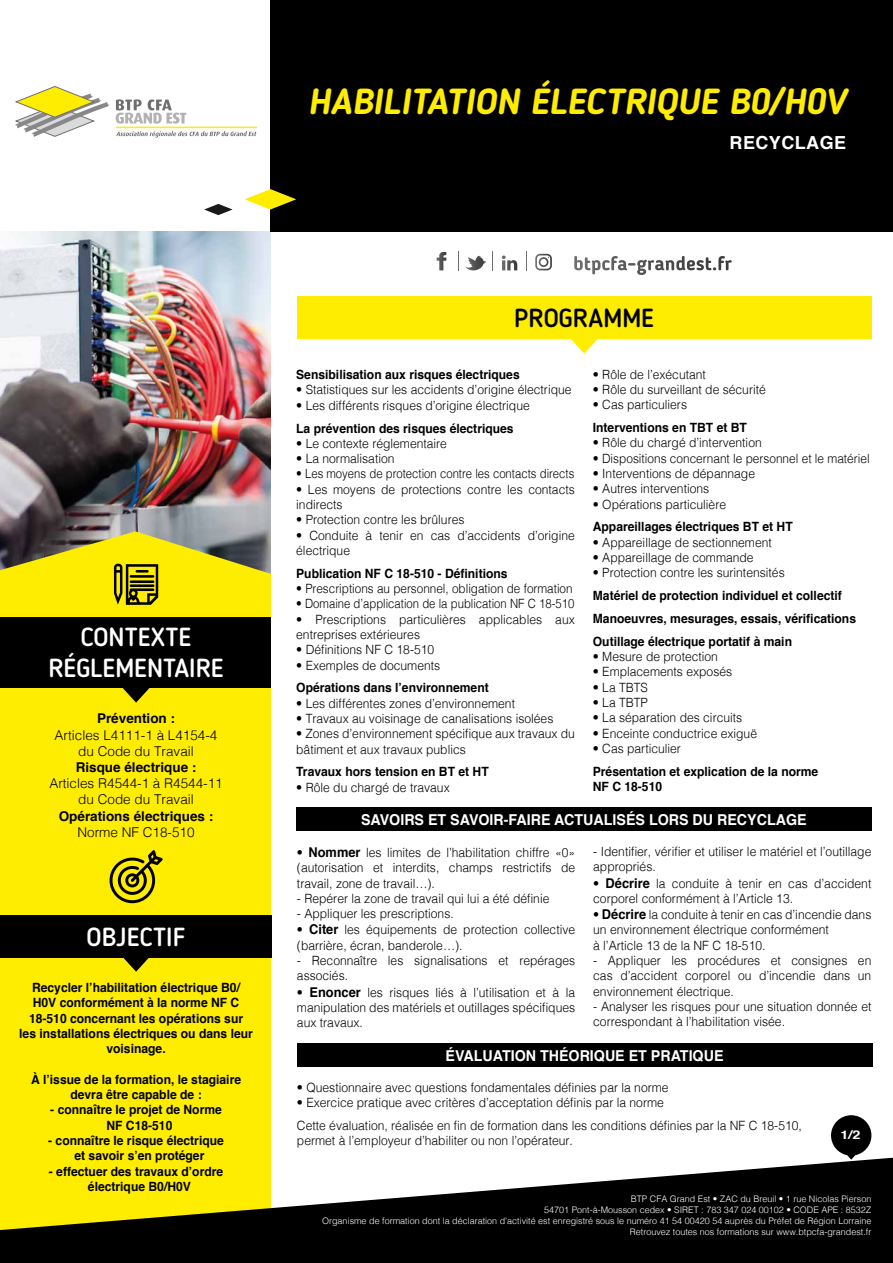
<style>
.page{position:relative;width:893px;height:1263px;background:#fff}
.page>*{position:absolute;margin:0;border:0;box-sizing:border-box;transform-origin:0 0}
.t1{font:italic 700 36px "Blogger Sans";color:#ffed00}
.t2{font:500 25.95px/31.2px "Blogger Sans";color:#fff;text-align:center}
.t3{font:500 25.95px "Blogger Sans";color:#000}
.t4{font:700 18px "Helvetica";letter-spacing:.025em;color:#fff}
.t5{font:700 15px "Helvetica";color:#fff;scale:.95 1}
.t6{font:300 13.5px/16.2px "Helvetica";color:#000;text-align:center}
.t7{font:700 13.5px "Helvetica";color:#000}
.t8{font:300 12.75px/15.3px "Helvetica";color:#000;scale:.95 1}
.t9{font:700 12.75px/15.3px "Helvetica";color:#000;text-align:center;scale:.95 1}
.t10{font:300 12.75px "Helvetica";color:#000;scale:.89 1}
.t11{font:300 12.75px "Helvetica";color:#000;scale:.92 1}
.t12{font:300 12.75px "Helvetica";color:#000;scale:.93 1}
.t13{font:700 12px "Helvetica";color:#fff;scale:1.2 1}
.t14{font:300 9px/10.8px "Helvetica";color:#fff;text-align:right}
.s1{font-weight:700;font-size:13.5px}
</style>
<div class="page">
<img style="left:0;top:232px;width:271px;height:299px">
<div style="left:0;top:531px;width:271px;height:627px;background:#ffed00"></div>
<div style="left:271px;top:0;width:622px;height:232px;background:#000"></div>
<svg style="left:0;top:1158px;width:893px;height:105px;fill:#000"></svg>
<svg style="left:15px;top:86px;width:94px;height:51px"></svg>
<svg style="left:116px;top:131px;width:140px;height:7px"></svg>
<hr style="left:116px;top:127px;width:141px;height:1px;background:#ffed00">
<svg style="left:116px;top:99px;width:70px;height:25px"></svg>
<svg style="left:204px;top:204px;width:29px;height:11px"></svg>
<svg style="left:245px;top:189px;width:51px;height:21px"></svg>
<svg style="left:437px;top:252px;width:9px;height:18px"></svg>
<svg style="left:465px;top:256px;width:21px;height:14px"></svg>
<svg style="left:535px;top:254px;width:17px;height:16px"></svg>
<svg style="left:502px;top:255px;width:15px;height:15px"></svg>
<svg style="left:458px;top:252px;width:1px;height:18px"></svg>
<svg style="left:492px;top:252px;width:1px;height:18px"></svg>
<svg style="left:526px;top:252px;width:1px;height:18px"></svg>
<svg style="left:574px;top:256px;width:151px;height:14px"></svg>
<div style="left:0;top:618px;width:271px;height:70px;background:#000"></div>
<div style="left:0;top:915px;width:271px;height:42px;background:#000"></div>
<svg style="left:831px;top:1115px;width:40px;height:45px"></svg>
<svg style="left:107px;top:850px;width:56px;height:53px;background:#b2a500"></svg>
<svg style="left:114px;top:564px;width:47px;height:43px;background:#898000"></svg>
<svg style="left:123px;top:688px;width:26px;height:15px"></svg>
<svg style="left:123px;top:957px;width:26px;height:15px"></svg>
<div style="left:297px;top:296px;width:574px;height:43px;background:#ffed00"></div>
<svg style="left:571px;top:339px;width:27px;height:15px"></svg>
<div style="left:296px;top:808px;width:575px;height:23px;background:#000"></div>
<div style="left:297px;top:1043px;width:575px;height:23px;background:#000"></div>
<h1 class="t1" style="left:308px;top:80px;width:540px">HABILITATION ÉLECTRIQUE B0/H0V</h1>
<h3 class="t4" style="left:729px;top:128px;width:118px">RECYCLAGE</h3>
<h2 class="t2" style="left:49px;top:621px;width:177px">CONTEXTE<br>RÉGLEMENTAIRE</h2>
<p class="t7" style="left:97px;top:708px;width:80px">Prévention :</p>
<p class="t6" style="left:55px;top:726px;width:164px">Articles L4111-1 à L4154-4 du Code du Travail</p>
<p class="t7" style="left:76px;top:756px;width:122px">Risque électrique :</p>
<p class="t6" style="left:49px;top:774px;width:175px">Articles R4544-1 à R4544-11 du Code du Travail</p>
<p class="t7" style="left:59px;top:805px;width:156px">Opérations électriques :</p>
<p class="t6" style="left:78px;top:823px;width:119px">Norme NF C18-510</p>
<h2 class="t2" style="left:87px;top:921px;width:100px">OBJECTIF</h2>
<p class="t9" style="left:19px;top:980px;width:247px">Recycler l’habilitation électrique B0/ H0V conformément à la norme NF C 18-510 concernant les opérations sur les installations électriques ou dans leur voisinage.</p>
<p class="t9" style="left:31px;top:1072px;width:223px">À l’issue de la formation, le stagiaire devra être capable de :</p>
<p class="t9" style="left:50px;top:1102px;width:182px">- connaître le projet de Norme<br>NF C18-510</p>
<p class="t9" style="left:48px;top:1133px;width:186px">- connaître le risque électrique et savoir s’en protéger</p>
<p class="t9" style="left:49px;top:1163px;width:185px">- effectuer des travaux d’ordre électrique B0/H0V</p>
<h2 class="t3" style="left:514px;top:303px;width:141px">PROGRAMME</h2>
<p class="t9" style="left:296px;top:367px;width:237px">Sensibilisation aux risques électriques</p>
<p class="t8" style="left:296px;top:381px;width:291px">• Statistiques sur les accidents d’origine électrique</p>
<p class="t8" style="left:296px;top:397px;width:247px">• Les différents risques d’origine électrique</p>
<p class="t9" style="left:296px;top:420px;width:230px">La prévention des risques électriques</p>
<p class="t8" style="left:296px;top:435px;width:160px">• Le contexte réglementaire</p>
<p class="t8" style="left:296px;top:450px;width:105px">• La normalisation</p>
<p class="t10" style="left:296px;top:463px;width:314px">• Les moyens de protection contre les contacts directs</p>
<p class="t8" style="left:296px;top:481px;width:295px">• Les moyens de protections contre les contacts indirects</p>
<p class="t8" style="left:296px;top:511px;width:179px">• Protection contre les brûlures</p>
<p class="t8" style="left:296px;top:526px;width:295px">• Conduite à tenir en cas d’accidents d’origine électrique</p>
<p class="t9" style="left:296px;top:566px;width:224px">Publication NF C 18-510 - Définitions</p>
<p class="t11" style="left:296px;top:578px;width:302px">• Prescriptions au personnel, obligation de formation</p>
<p class="t10" style="left:296px;top:593px;width:314px">• Domaine d’application de la publication NF C 18-510</p>
<p class="t8" style="left:296px;top:610px;width:295px">• Prescriptions particulières applicables aux entreprises extérieures</p>
<p class="t8" style="left:296px;top:641px;width:147px">• Définitions NF C 18-510</p>
<p class="t8" style="left:296px;top:656px;width:153px">• Exemples de documents</p>
<p class="t9" style="left:296px;top:680px;width:204px">Opérations dans l’environnement</p>
<p class="t8" style="left:296px;top:694px;width:232px">• Les différentes zones d’environnement</p>
<p class="t8" style="left:296px;top:710px;width:272px">• Travaux au voisinage de canalisations isolées</p>
<p class="t8" style="left:296px;top:725px;width:295px">• Zones d’environnement spécifique aux travaux du bâtiment et aux travaux publics</p>
<p class="t9" style="left:296px;top:764px;width:204px">Travaux hors tension en BT et HT</p>
<p class="t8" style="left:296px;top:778px;width:163px">• Rôle du chargé de travaux</p>
<p class="t8" style="left:593px;top:366px;width:121px">• Rôle de l’exécutant</p>
<p class="t8" style="left:593px;top:381px;width:184px">• Rôle du surveillant de sécurité</p>
<p class="t8" style="left:593px;top:396px;width:101px">• Cas particuliers</p>
<p class="t9" style="left:593px;top:420px;width:164px">Interventions en TBT et BT</p>
<p class="t8" style="left:593px;top:434px;width:179px">• Rôle du chargé d’intervention</p>
<p class="t12" style="left:593px;top:447px;width:299px">• Dispositions concernant le personnel et le matériel</p>
<p class="t8" style="left:593px;top:465px;width:172px">• Interventions de dépannage</p>
<p class="t8" style="left:593px;top:480px;width:124px">• Autres interventions</p>
<p class="t8" style="left:593px;top:495px;width:142px">• Opérations particulière</p>
<p class="t9" style="left:593px;top:519px;width:212px">Appareillages électriques BT et HT</p>
<p class="t8" style="left:593px;top:534px;width:190px">• Appareillage de sectionnement</p>
<p class="t8" style="left:593px;top:549px;width:171px">• Appareillage de commande</p>
<p class="t8" style="left:593px;top:564px;width:203px">• Protection contre les surintensités</p>
<p class="t9" style="left:593px;top:584px;width:279px;line-height:22.8px;text-align:left">Matériel de protection individuel et collectif<br>Manoeuvres, mesurages, essais, vérifications<br>Outillage électrique portatif à main</p>
<p class="t8" style="left:593px;top:648px;width:133px">• Mesure de protection</p>
<p class="t8" style="left:593px;top:663px;width:148px">• Emplacements exposés</p>
<p class="t8" style="left:593px;top:678px;width:60px">• La TBTS</p>
<p class="t8" style="left:593px;top:694px;width:60px">• La TBTP</p>
<p class="t8" style="left:593px;top:709px;width:159px">• La séparation des circuits</p>
<p class="t8" style="left:593px;top:724px;width:174px">• Enceinte conductrice exiguë</p>
<p class="t8" style="left:593px;top:740px;width:94px">• Cas particulier</p>
<p class="t9" style="left:593px;top:764px;width:239px;text-align:left">Présentation et explication de la norme<br>NF C 18-510</p>
<p class="t5" style="left:361px;top:808px;width:470px">SAVOIRS ET SAVOIR-FAIRE ACTUALISÉS LORS DU RECYCLAGE</p>
<p class="t8" style="left:297px;top:844px;width:294px;text-align:justify">• <span class="s1">Nommer</span> les limites de l’habilitation chiffre «0» (autorisation et interdits, champs restrictifs de travail, zone de travail…).</p>
<p class="t8" style="left:297px;top:890px;width:267px">- Repérer la zone de travail qui lui a été définie</p>
<p class="t8" style="left:297px;top:905px;width:167px">- Appliquer les prescriptions.</p>
<p class="t8" style="left:297px;top:921px;width:294px">• <span class="s1">Citer</span> les équipements de protection collective (barrière, écran, banderole…).</p>
<p class="t8" style="left:297px;top:952px;width:294px">- Reconnaître les signalisations et repérages associés.</p>
<p class="t8" style="left:297px;top:983px;width:294px;text-align:justify">• <span class="s1">Enoncer</span> les risques liés à l’utilisation et à la manipulation des matériels et outillages spécifiques aux travaux.</p>
<p class="t8" style="left:593px;top:843px;width:294px">- Identifier, vérifier et utiliser le matériel et l’outillage appropriés.</p>
<p class="t8" style="left:593px;top:874px;width:294px">• <span class="s1">Décrire</span> la conduite à tenir en cas d’accident corporel conformément à l’Article 13.</p>
<p class="t8" style="left:593px;top:906px;width:294px">• <span class="s1">Décrire</span> la conduite à tenir en cas d’incendie dans un environnement électrique conformément<br>à l’Article 13 de la NF C 18-510.</p>
<p class="t8" style="left:593px;top:952px;width:294px;text-align:justify">- Appliquer les procédures et consignes en cas d’accident corporel ou d’incendie dans un environnement électrique.</p>
<p class="t8" style="left:593px;top:998px;width:294px">- Analyser les risques pour une situation donnée et correspondant à l’habilitation visée.</p>
<p class="t5" style="left:446px;top:1043px;width:294px">ÉVALUATION THÉORIQUE ET PRATIQUE</p>
<p class="t8" style="left:297px;top:1078px;width:393px">• Questionnaire avec questions fondamentales définies par la norme</p>
<p class="t8" style="left:297px;top:1090px;width:533px;line-height:22.8px">• Exercice pratique avec critères d’acceptation définis par la norme<br>Cette évaluation, réalisée en fin de formation dans les conditions définies par la NF C 18-510,</p>
<p class="t8" style="left:297px;top:1132px;width:292px">permet à l’employeur d’habiliter ou non l’opérateur.</p>
<p class="t13" style="left:840px;top:1125px;width:18px">1/2</p>
<p class="t14" style="left:322px;top:1193px;width:551px">BTP CFA Grand Est • ZAC du Breuil • 1 rue Nicolas Pierson<br>54701 Pont-à-Mousson cedex • SIRET : 783 347 024 00102 • CODE APE : 8532Z<br>Organisme de formation dont la déclaration d’activité est enregistré sous le numéro 41 54 00420 54 auprès du Préfet de Région Lorraine Retrouvez toutes nos formations sur www.btpcfa-grandest.fr</p>
</div>
